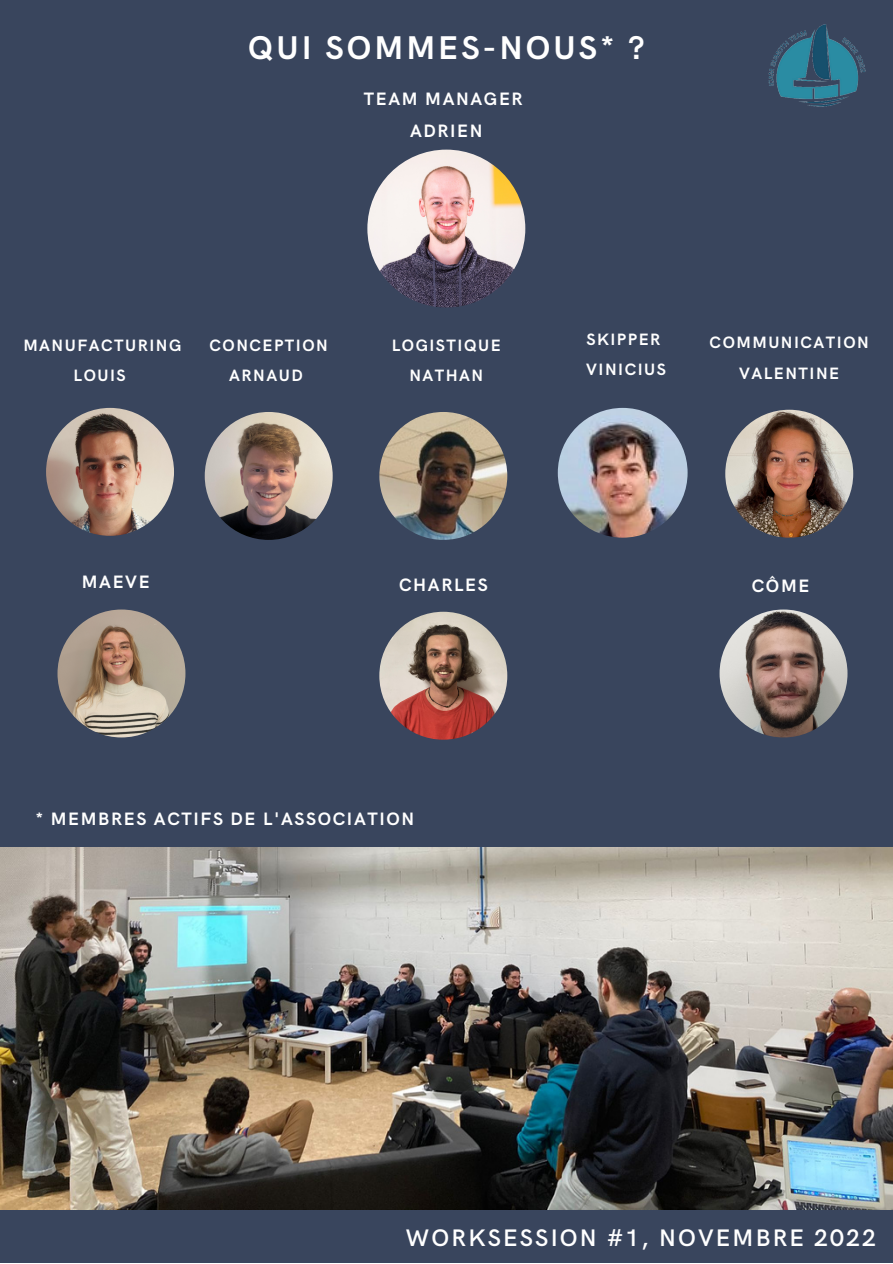
<style>
.page{position:relative;width:893px;height:1264px;background:#fff}
.page>*{position:absolute;margin:0;border:0;box-sizing:border-box;transform-origin:0 0}
.t1{font:700 33px "HK Grotesk";letter-spacing:.09em;color:#fff}
.t2{font:600 24px "HK Grotesk";letter-spacing:.09em;color:#fff}
.t3{font:700 18px/32.5px "HK Grotesk";letter-spacing:.09em;color:#fff;text-align:center}
.t4{font:700 16.5px/30.3px "HK Grotesk";letter-spacing:.09em;color:#fff;text-align:center}
</style>
<div class="page">
<div style="left:0;top:0;width:892px;height:1262px;background:#39455d"></div>
<img style="left:0;top:847px;width:892px;height:362px">
<img style="left:367px;top:150px;width:158px;height:157px;border-radius:50%">
<img style="left:379px;top:611px;width:128px;height:128px;border-radius:50%">
<img style="left:57px;top:609px;width:128px;height:128px;border-radius:50%">
<img style="left:46px;top:408px;width:128px;height:128px;border-radius:50%">
<img style="left:725px;top:410px;width:128px;height:127px;border-radius:50%">
<img style="left:379px;top:412px;width:128px;height:128px;border-radius:50%">
<img style="left:557px;top:408px;width:130px;height:129px;border-radius:50%">
<img style="left:719px;top:609px;width:128px;height:128px;border-radius:50%">
<img style="left:205px;top:412px;width:127px;height:128px;border-radius:50%">
<img style="left:768px;top:24px;width:98px;height:83px">
<h1 class="t1" style="left:248px;top:29px;width:397px">QUI SOMMES-NOUS* ?</h1>
<p class="t3" style="left:364px;top:83px;width:160px">TEAM MANAGER<br>ADRIEN</p>
<p class="t4" style="left:23px;top:330px;width:159px">MANUFACTURING<br>LOUIS</p>
<p class="t4" style="left:209px;top:330px;width:120px">CONCEPTION<br>ARNAUD</p>
<p class="t4" style="left:392px;top:330px;width:110px">LOGISTIQUE<br>NATHAN</p>
<p class="t4" style="left:586px;top:325px;width:81px;text-align:left">SKIPPER<br>VINICIUS</p>
<p class="t4" style="left:709px;top:328px;width:161px">COMMUNICATION<br>VALENTINE</p>
<p class="t3" style="left:82px;top:566px;width:69px">MAEVE</p>
<p class="t3" style="left:399px;top:569px;width:90px">CHARLES</p>
<p class="t3" style="left:751px;top:570px;width:59px">CÔME</p>
<p class="t3" style="left:35px;top:803px;width:380px">* MEMBRES ACTIFS DE L'ASSOCIATION</p>
<h2 class="t2" style="left:406px;top:1224px;width:471px">WORKSESSION #1, NOVEMBRE 2022</h2>
</div>
